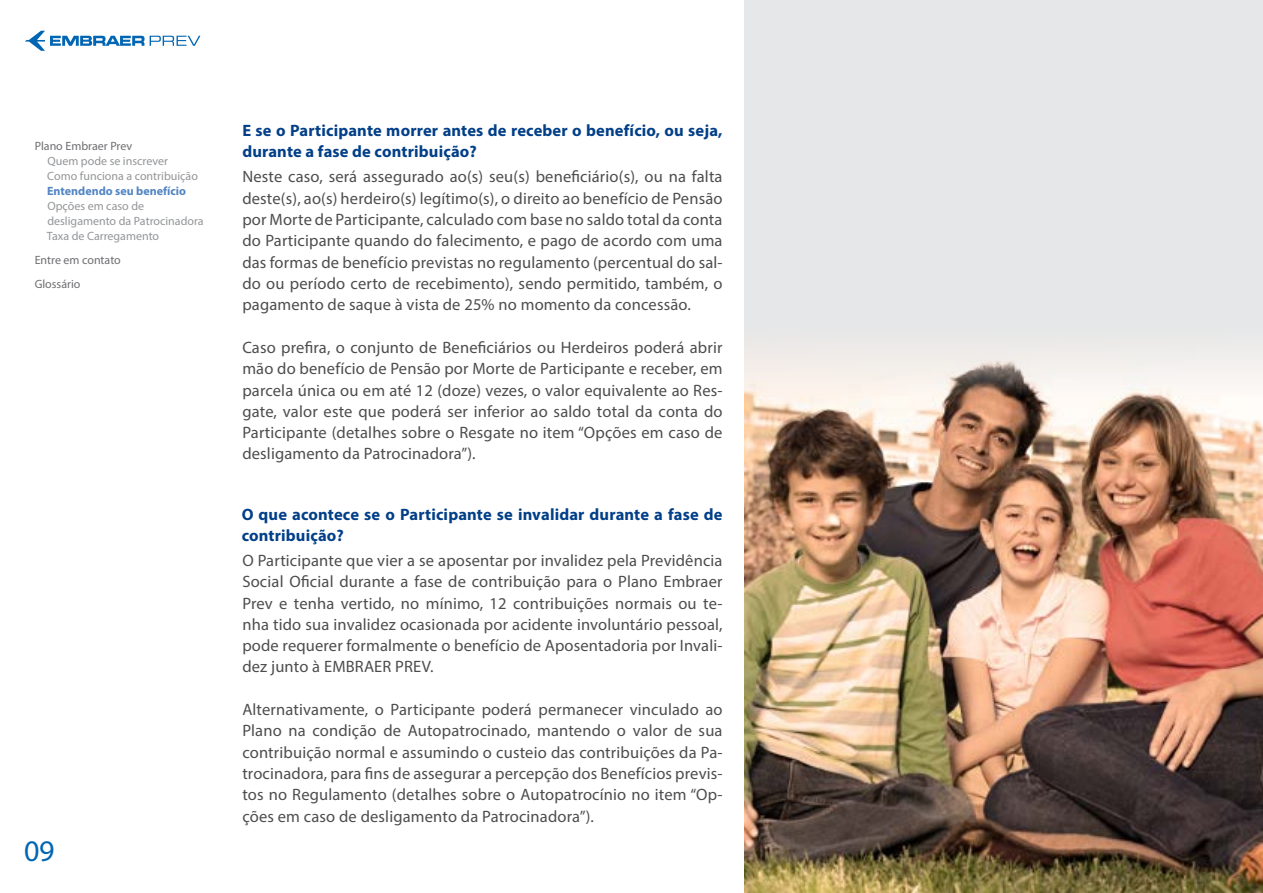
<style>
.page{position:relative;width:1263px;height:893px;background:#fff}
.page>*{position:absolute;margin:0;border:0;box-sizing:border-box;transform-origin:0 0}
.t1{font:30px "Myriad Pro";color:#0066b3}
.t2{font:16.5px/21.3px "Myriad Pro";letter-spacing:.01em;color:#4d4d4f;text-align:justify}
.t3{font:700 16.5px/21px "Myriad Pro";letter-spacing:.01em;color:#023f88}
.t4{font:12px/15px "Myriad Pro";color:#939598}
.t5{font:12px/24px "Myriad Pro";color:#6d6e71}
.t6{font:700 12px "Myriad Pro";color:#5285c4}
</style>
<div class="page">
<div style="left:744px;top:0;width:519px;height:893px;background:#e6e7e8"></div>
<img style="left:744px;top:357px;width:519px;height:536px">
<svg style="left:25px;top:31px;width:175px;height:20px"></svg>
<p class="t5" style="left:35px;top:133px;width:99px">Plano Embraer Prev</p>
<p class="t4" style="left:47px;top:153px;width:152px">Quem pode se inscrever<br>Como funciona a contribuição</p>
<p class="t6" style="left:47px;top:183px;width:140px">Entendendo seu benefício</p>
<p class="t4" style="left:47px;top:198px;width:158px">Opções em caso de desligamento da Patrocinadora<br>Taxa de Carregamento</p>
<p class="t5" style="left:35px;top:247px;width:88px">Entre em contato<br>Glossário</p>
<h1 class="t1" style="left:24px;top:833px;width:32px">09</h1>
<p class="t3" style="left:242px;top:119px;width:482px">E se o Participante morrer antes de receber o benefício, ou seja, durante a fase de contribuição?</p>
<p class="t2" style="left:242px;top:166px;width:482px">Neste caso, será assegurado ao(s) seu(s) beneficiário(s), ou na falta deste(s), ao(s) herdeiro(s) legítimo(s), o direito ao benefício de Pensão por Morte de Participante, calculado com base no saldo total da conta do Participante quando do falecimento, e pago de acordo com uma das formas de benefício previstas no regulamento (percentual do sal&shy;do ou período certo de recebimento), sendo permitido, também, o pagamento de saque à vista de 25% no momento da concessão.</p>
<p class="t2" style="left:242px;top:336px;width:482px">Caso prefira, o conjunto de Beneficiários ou Herdeiros poderá abrir mão do benefício de Pensão por Morte de Participante e receber, em parcela única ou em até 12 (doze) vezes, o valor equivalente ao Res&shy;gate, valor este que poderá ser inferior ao saldo total da conta do Participante (detalhes sobre o Resgate no item “Opções em caso de desligamento da Patrocinadora”).</p>
<p class="t3" style="left:242px;top:503px;width:482px">O que acontece se o Participante se invalidar durante a fase de contribuição?</p>
<p class="t2" style="left:242px;top:549px;width:482px">O Participante que vier a se aposentar por invalidez pela Previdência Social Oficial durante a fase de contribuição para o Plano Embraer Prev e tenha vertido, no mínimo, 12 contribuições normais ou te&shy;nha tido sua invalidez ocasionada por acidente involuntário pessoal, pode requerer formalmente o benefício de Aposentadoria por Invali&shy;dez junto à EMBRAER PREV.</p>
<p class="t2" style="left:242px;top:699px;width:482px">Alternativamente, o Participante poderá permanecer vinculado ao Plano na condição de Autopatrocinado, mantendo o valor de sua contribuição normal e assumindo o custeio das contribuições da Pa&shy;trocinadora, para fins de assegurar a percepção dos Benefícios previs&shy;tos no Regulamento (detalhes sobre o Autopatrocínio no item “Op&shy;ções em caso de desligamento da Patrocinadora”).</p>
</div>
